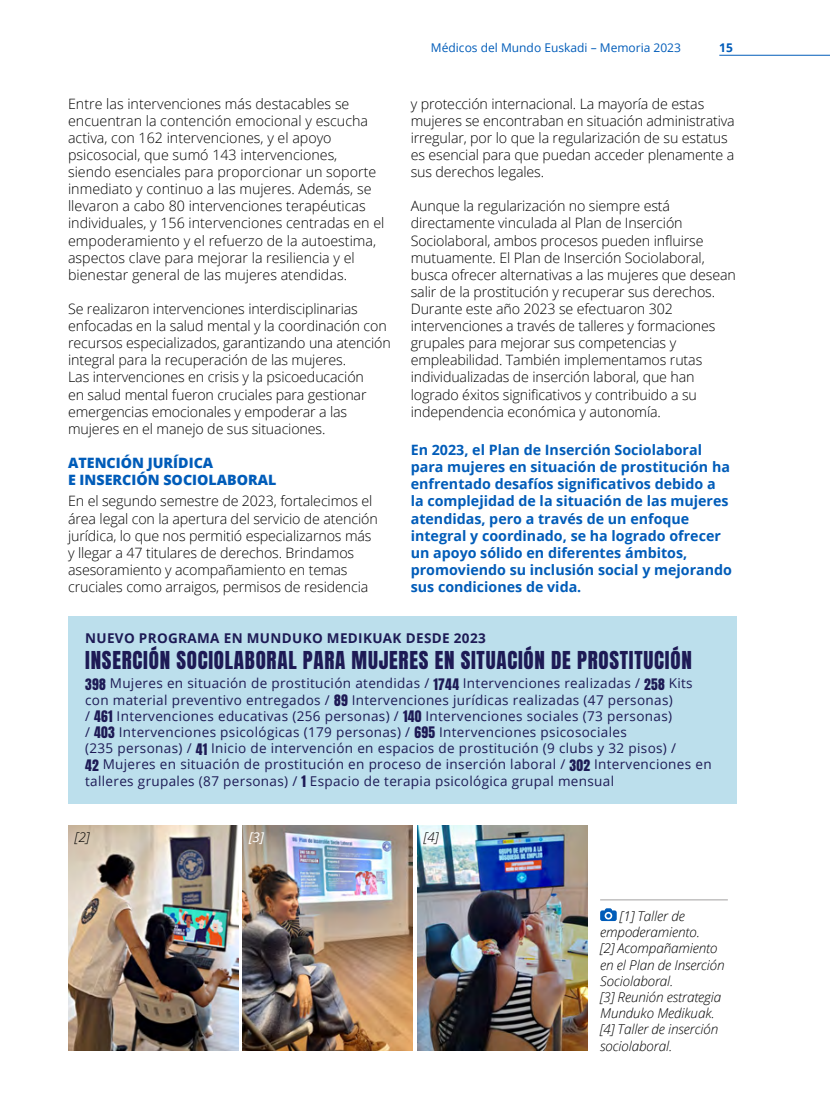
<style>
.page{position:relative;width:830px;height:1106px;background:#fff}
.page>*{position:absolute;margin:0;border:0;box-sizing:border-box;transform-origin:0 0}
.t1{font:21px "Anton";letter-spacing:.035em;color:#1d1a55}
.t2{font:300 14.25px/17.1px "Open Sans";letter-spacing:-.01em;color:#000}
.t3{font:700 14.25px/17.1px "Open Sans";color:#005cb9}
.t4{font:800 14.25px/17.1px "Open Sans";color:#005cb9}
.t5{font:13.5px/16.2px "Open Sans";letter-spacing:.025em;color:#1d1a55}
.t6{font:italic 300 13.5px/16.2px "Open Sans";letter-spacing:-.01em;color:#000}
.t7{font:700 13.5px "Open Sans";letter-spacing:.025em;color:#1d1a55}
.t8{font:italic 13.5px "Open Sans";color:#fff}
.t9{font:12px "Open Sans";color:#005cb9}
.t10{font:700 12px "Open Sans";color:#005cb9}
.s1{font-family:"Anton"}
</style>
<div class="page">
<hr style="left:719px;top:55px;width:110px;height:1px;background:#005cb9">
<img style="left:68px;top:825px;width:170px;height:225px">
<div style="left:68px;top:617px;width:668px;height:187px;background:#bcdfec"></div>
<img style="left:242px;top:825px;width:170px;height:225px">
<img style="left:417px;top:825px;width:170px;height:225px">
<hr style="left:600px;top:899px;width:127px;height:1px;background:#c1c0c0">
<svg style="left:600px;top:908px;width:16px;height:13px"></svg>
<p class="t2" style="left:68px;top:95px;width:318px">Entre las intervenciones más destacables se encuentran la contención emocional y escucha activa, con 162 intervenciones, y el apoyo psicosocial, que sumó 143 intervenciones,<br>siendo esenciales para proporcionar un soporte inmediato y continuo a las mujeres. Además, se llevaron a cabo 80 intervenciones terapéuticas individuales, y 156 intervenciones centradas en el empoderamiento y el refuerzo de la autoestima, aspectos clave para mejorar la resiliencia y el bienestar general de las mujeres atendidas.</p>
<p class="t2" style="left:68px;top:300px;width:324px">Se realizaron intervenciones interdisciplinarias enfocadas en la salud mental y la coordinación con recursos especializados, garantizando una atención integral para la recuperación de las mujeres.<br>Las intervenciones en crisis y la psicoeducación<br>en salud mental fueron cruciales para gestionar emergencias emocionales y empoderar a las mujeres en el manejo de sus situaciones.</p>
<p class="t4" style="left:68px;top:453px;width:210px">ATENCIÓN JURÍDICA<br>E INSERCIÓN SOCIOLABORAL</p>
<p class="t2" style="left:68px;top:492px;width:311px">En el segundo semestre de 2023, fortalecimos el área legal con la apertura del servicio de atención jurídica, lo que nos permitió especializarnos más y llegar a 47 titulares de derechos. Brindamos asesoramiento y acompañamiento en temas cruciales como arraigos, permisos de residencia</p>
<p class="t9" style="left:431px;top:39px;width:251px">Médicos del Mundo Euskadi – Memoria 2023</p>
<p class="t10" style="left:719px;top:39px;width:15px">15</p>
<p class="t2" style="left:410px;top:95px;width:325px">y protección internacional. La mayoría de estas mujeres se encontraban en situación administrativa irregular, por lo que la regularización de su estatus es esencial para que puedan acceder plenamente a sus derechos legales.</p>
<p class="t2" style="left:410px;top:197px;width:326px">Aunque la regularización no siempre está directamente vinculada al Plan de Inserción Sociolaboral, ambos procesos pueden influirse mutuamente. El Plan de Inserción Sociolaboral, busca ofrecer alternativas a las mujeres que desean salir de la prostitución y recuperar sus derechos.<br>Durante este año 2023 se efectuaron 302 intervenciones a través de talleres y formaciones grupales para mejorar sus competencias y empleabilidad. También implementamos rutas individualizadas de inserción laboral, que han logrado éxitos significativos y contribuido a su independencia económica y autonomía.</p>
<p class="t3" style="left:410px;top:441px;width:323px">En 2023, el Plan de Inserción Sociolaboral para mujeres en situación de prostitución ha enfrentado desafíos significativos debido a la complejidad de la situación de las mujeres atendidas, pero a través de un enfoque integral y coordinado, se ha logrado ofrecer un apoyo sólido en diferentes ámbitos, promoviendo su inclusión social y mejorando sus condiciones de vida.</p>
<p class="t7" style="left:85px;top:628px;width:402px">NUEVO PROGRAMA EN MUNDUKO MEDIKUAK DESDE 2023</p>
<h1 class="t1" style="left:85px;top:650px;width:607px">INSERCIÓN SOCIOLABORAL PARA MUJERES EN SITUACIÓN DE PROSTITUCIÓN</h1>
<p class="t5" style="left:85px;top:675px;width:627px"><span class="s1">398</span> Mujeres en situación de prostitución atendidas / <span class="s1">1744</span> Intervenciones realizadas / <span class="s1">258</span> Kits con material preventivo entregados / <span class="s1">89</span> Intervenciones jurídicas realizadas (47 personas)<br>/ <span class="s1">461</span> Intervenciones educativas (256 personas) / <span class="s1">140</span> Intervenciones sociales (73 personas)<br>/ <span class="s1">403</span> Intervenciones psicológicas (179 personas) / <span class="s1">695</span> Intervenciones psicosociales<br>(235 personas) / <span class="s1">41</span> Inicio de intervención en espacios de prostitución (9 clubs y 32 pisos) /<br><span class="s1">42</span> Mujeres en situación de prostitución en proceso de inserción laboral / <span class="s1">302</span> Intervenciones en talleres grupales (87 personas) / <span class="s1">1</span> Espacio de terapia psicológica grupal mensual</p>
<p class="t6" style="left:75px;top:828px;width:16px">[2]</p>
<p class="t8" style="left:248px;top:828px;width:17px">[3]</p>
<p class="t6" style="left:423px;top:828px;width:16px">[4]</p>
<p class="t6" style="left:600px;top:907px;width:126px;text-indent:20px">[1] Taller de empoderamiento.<br>[2] Acompañamiento en el Plan de Inserción<br>Sociolaboral.<br>[3] Reunión estrategia<br>Munduko Medikuak. [4] Taller de inserción sociolaboral.</p>
</div>
